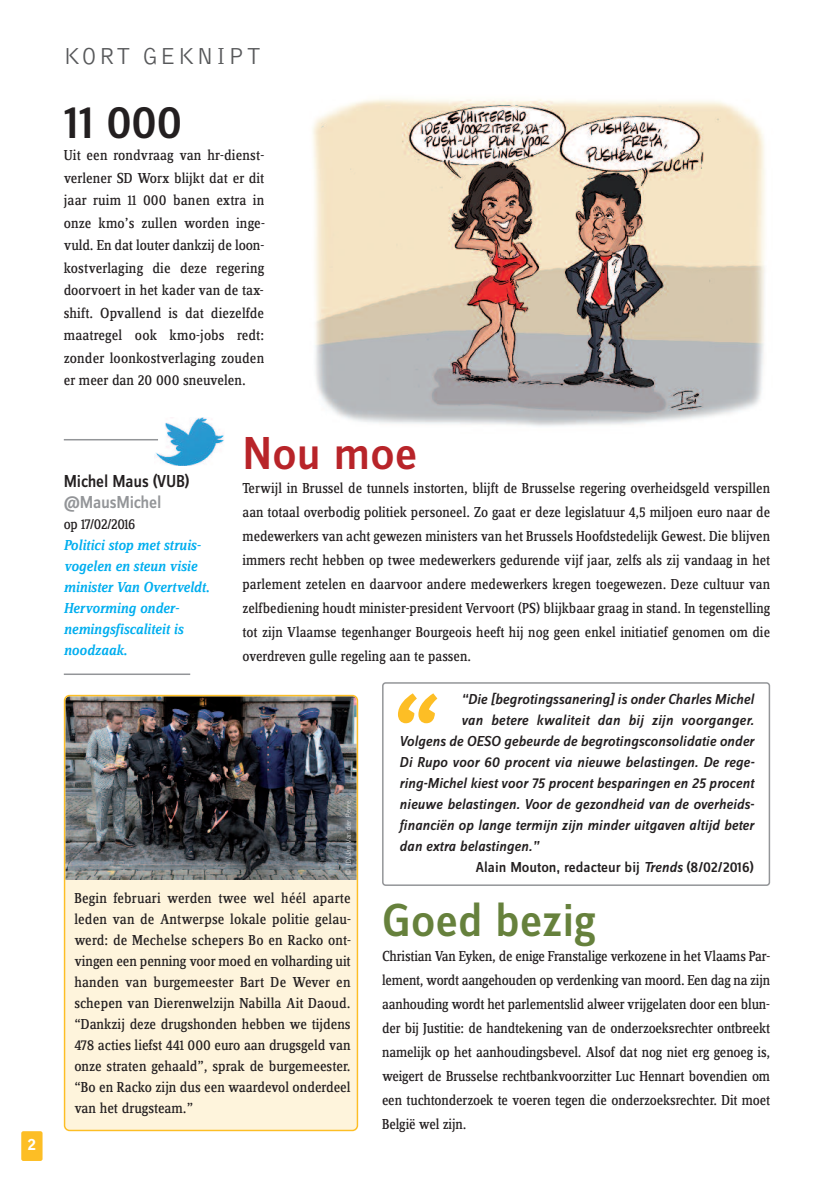
<style>
.page{position:relative;width:834px;height:1195px;background:#fff}
.page>*{position:absolute;margin:0;border:0;box-sizing:border-box;transform-origin:0 0}
.t1{font:italic 700 97.5px "Zine Serif Dis";color:#fdbe25}
.t2{font:500 48px "Zine Sans Dis";color:#66813c}
.t3{font:500 48px "Zine Sans Dis";color:#b82429}
.t4{font:500 48px "Zine Sans Dis";color:#231f20}
.t5{font:300 24px "Bell Gothic Std";letter-spacing:.1em;color:#57585a}
.t6{font:500 18px "Zine Sans Dis";letter-spacing:-.01em;color:#231f20;scale:.95 1}
.t7{font:500 18px "Zine Sans Dis";letter-spacing:-.015em;color:#939598}
.t8{font:15px/24px "Zine Serif Dis";letter-spacing:-.005em;color:#231f20;text-align:justify}
.t9{font:italic 500 15px "Zine Sans Dis";color:#231f20}
.t10{font:italic 500 15px/21px "Zine Serif Dis";letter-spacing:-.005em;color:#00aeef}
.t11{font:500 15px "Zine Sans Dis";color:#231f20}
.t12{font:15px "Zine Serif Dis";letter-spacing:-.03em;color:#231f20}
.t13{font:900 15px "Bell Gothic Std";color:#fff}
.t14{font:300 7.5px "Bell Gothic Std";letter-spacing:-.02em;color:#dcdddf}
.s1{font-style:italic}
</style>
<div class="page">
<svg style="left:382px;top:682px;width:388px;height:204px"></svg>
<img style="left:64px;top:695px;width:294px;height:436px">
<div style="left:21px;top:1131px;width:22px;height:30px;background:#fdbe25;border-radius:2px"></div>
<img style="left:312px;top:99px;width:453px;height:328px">
<img style="left:154px;top:418px;width:70px;height:47px">
<hr style="left:64px;top:439px;width:94px;height:1px;background:#939598">
<hr style="left:64px;top:673px;width:126px;height:2px;background:#939598">
<p class="t13" style="left:28px;top:1139px;width:10px">2</p>
<h3 class="t5" style="left:64px;top:47px;width:199px">KORT GEKNIPT</h3>
<h2 class="t4" style="left:64px;top:106px;width:120px">11 000</h2>
<p class="t8" style="left:64px;top:145px;width:202px;line-height:22.5px">Uit een rondvraag van hr-dienst&shy;verlener SD Worx blijkt dat er dit jaar ruim 11 000 banen extra in onze kmo’s zullen worden inge&shy;vuld. En dat louter dankzij de loon&shy;kostverlaging die deze regering doorvoert in het kader van de tax&shy;shift. Opvallend is dat diezelfde maatregel ook kmo-jobs redt: zonder loonkostverlaging zouden er meer dan 20 000 sneuvelen.</p>
<p class="t6" style="left:64px;top:475px;width:134px">Michel Maus (VUB)</p>
<p class="t7" style="left:64px;top:496px;width:99px">@MausMichel</p>
<p class="t12" style="left:64px;top:519px;width:73px">op 17/02/2016</p>
<p class="t10" style="left:64px;top:536px;width:147px">Politici stop met struis&shy;vogelen en steun visie minister Van Overtveldt.<br>Hervorming onder&shy;nemingsfiscaliteit is noodzaak.</p>
<h2 class="t3" style="left:242px;top:437px;width:176px">Nou moe</h2>
<p class="t8" style="left:242px;top:477px;width:529px">Terwijl in Brussel de tunnels instorten, blijft de Brusselse regering overheidsgeld verspillen aan totaal overbodig politiek personeel. Zo gaat er deze legislatuur 4,5 miljoen euro naar de medewerkers van acht gewezen ministers van het Brussels Hoofdstedelijk Gewest. Die blijven immers recht hebben op twee medewerkers gedurende vijf jaar, zelfs als zij vandaag in het parlement zetelen en daarvoor andere medewerkers kregen toegewezen. Deze cultuur van zelfbediening houdt minister-president Vervoort (PS) blijkbaar graag in stand. In tegenstelling tot zijn Vlaamse tegenhanger Bourgeois heeft hij nog geen enkel initiatief genomen om die overdreven gulle regeling aan te passen.</p>
<p class="t9" style="left:461px;top:694px;width:294px">“Die [begrotingssanering] is onder Charles Michel</p>
<p class="t9" style="left:461px;top:715px;width:294px">van betere kwaliteit dan bij zijn voorganger.</p>
<p class="t9" style="left:399px;top:736px;width:356px">Volgens de OESO gebeurde de begrotingsconsolidatie onder</p>
<p class="t9" style="left:399px;top:757px;width:356px">Di Rupo voor 60 procent via nieuwe belastingen. De rege-</p>
<p class="t9" style="left:399px;top:778px;width:356px">ring-Michel kiest voor 75 procent besparingen en 25 procent</p>
<p class="t9" style="left:399px;top:799px;width:356px">nieuwe belastingen. Voor de gezondheid van de overheids-</p>
<p class="t9" style="left:399px;top:820px;width:356px">financiën op lange termijn zijn minder uitgaven altijd beter</p>
<p class="t9" style="left:399px;top:841px;width:141px">dan extra belastingen.”</p>
<p class="t11" style="left:476px;top:862px;width:279px">Alain Mouton, redacteur bij <span class="s1">Trends</span> (8/02/2016)</p>
<h1 class="t1" style="left:386px;top:696px;width:45px">“</h1>
<p class="t14" style="left:345px;top:874px;width:75px;rotate:-90deg">© ID/Jan Van der Perre</p>
<p class="t8" style="left:74px;top:889px;width:278px;line-height:21px">Begin februari werden twee wel héél aparte leden van de Antwerpse lokale politie gelau&shy;werd: de Mechelse schepers Bo en Racko ont&shy;vingen een penning voor moed en volharding uit handen van burgemeester Bart De Wever en schepen van Dierenwelzijn Nabilla Ait Daoud. “Dankzij deze drugshonden hebben we tijdens 478 acties liefst 441 000 euro aan drugsgeld van onze straten gehaald”, sprak de burgemeester. “Bo en Racko zijn dus een waardevol onderdeel van het drugsteam.”</p>
<h2 class="t2" style="left:382px;top:904px;width:215px">Goed bezig</h2>
<p class="t8" style="left:382px;top:946px;width:389px">Christian Van Eyken, de enige Franstalige verkozene in het Vlaams Par&shy;lement, wordt aangehouden op verdenking van moord. Een dag na zijn aanhouding wordt het parlementslid alweer vrijgelaten door een blun&shy;der bij Justitie: de handtekening van de onderzoeksrechter ontbreekt namelijk op het aanhoudingsbevel. Alsof dat nog niet erg genoeg is, weigert de Brusselse rechtbankvoorzitter Luc Hennart bovendien om een tuchtonderzoek te voeren tegen die onderzoeksrechter. Dit moet België wel zijn.</p>
</div>
